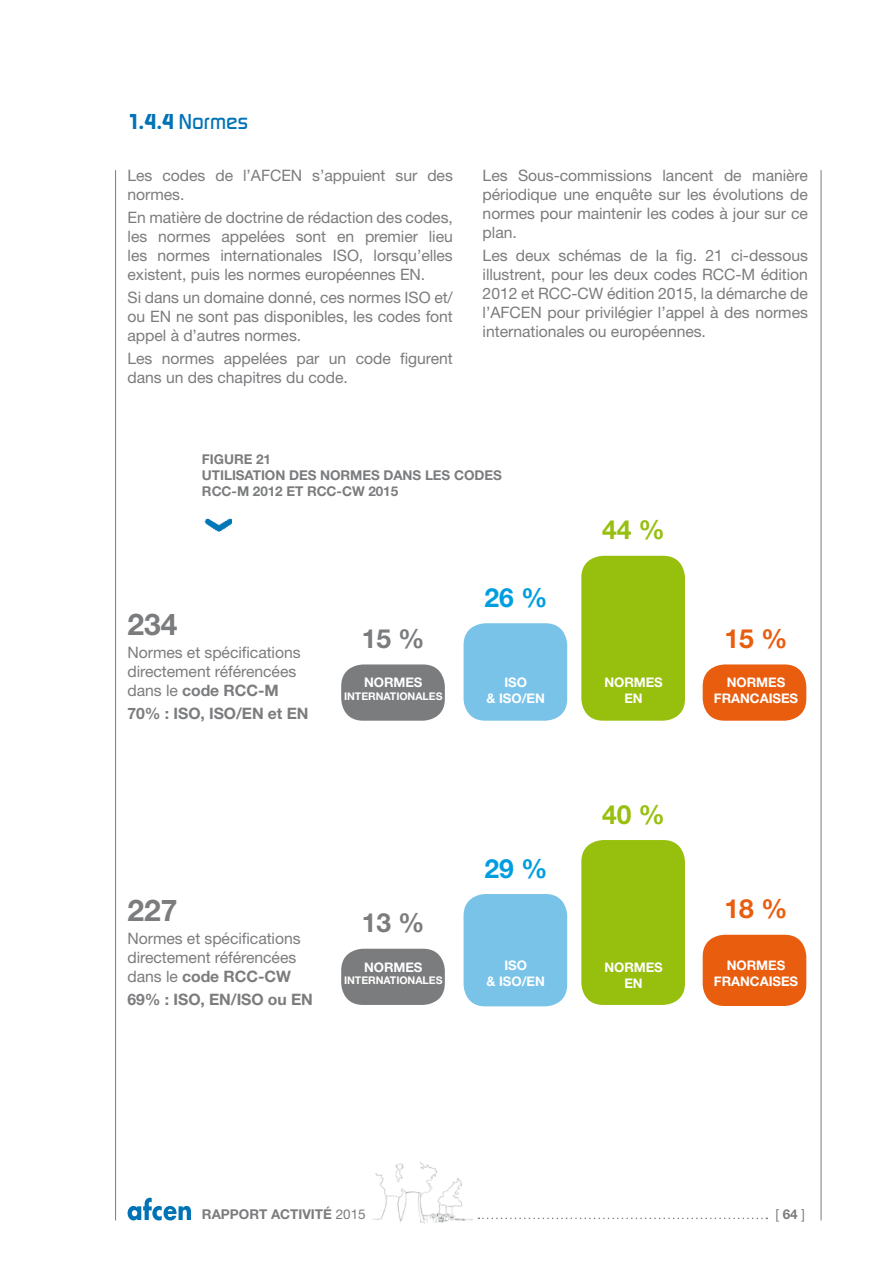
<style>
.page{position:relative;width:893px;height:1263px;background:#fff}
.page>*{position:absolute;margin:0;border:0;box-sizing:border-box;transform-origin:0 0}
.t1{font:700 30px "Helvetica Neue LT Std";letter-spacing:-.005em;color:#7b7c7e}
.t2{font:700 26.4px "Helvetica Neue LT Std";color:#7b7c7e}
.t3{font:700 26.4px "Helvetica Neue LT Std";color:#e95d0f}
.t4{font:700 26.4px "Helvetica Neue LT Std";color:#97bf0d}
.t5{font:700 26.4px "Helvetica Neue LT Std";color:#009ee0}
.t6{font:500 22.5px "Digital Sans EF";color:#0072b6}
.t7{font:15.75px/18.9px "Helvetica Neue LT Std";letter-spacing:-.005em;color:#7b7c7e}
.t8{font:700 15.75px "Helvetica Neue LT Std";letter-spacing:-.005em;color:#7b7c7e}
.t9{font:700 13.5px/16.2px "Helvetica Neue LT Std";letter-spacing:-.005em;color:#7b7c7e}
.t10{font:13.5px "Helvetica Neue LT Std";color:#7b7c7e}
.t11{font:700 13.2px/15.9px "Helvetica Neue LT Std";letter-spacing:-.005em;color:#fff;text-align:center}
.t12{font:700 10.65px "Helvetica Neue LT Std";letter-spacing:-.005em;color:#fff}
.s1{font-weight:700}
.s2{font-weight:400}
</style>
<div class="page">
<svg style="left:128px;top:1198px;width:63px;height:22px"></svg>
<img style="left:372px;top:1162px;width:100px;height:62px">
<svg style="left:478px;top:1217px;width:289px;height:2px"></svg>
<hr style="left:115px;top:170px;width:1px;height:1050px;background:#7b7c7e">
<hr style="left:821px;top:170px;width:1px;height:1050px;background:#7b7c7e">
<img style="left:204px;top:518px;width:27px;height:14px">
<div style="left:341px;top:664px;width:104px;height:57px;background:#7b7c7e;border-radius:22px"></div>
<div style="left:341px;top:949px;width:104px;height:56px;background:#7b7c7e;border-radius:22px"></div>
<div style="left:703px;top:664px;width:103px;height:57px;background:#e95d0f;border-radius:22px"></div>
<div style="left:703px;top:935px;width:103px;height:71px;background:#e95d0f;border-radius:22px"></div>
<div style="left:581px;top:556px;width:104px;height:165px;background:#97bf0d;border-radius:22px"></div>
<div style="left:581px;top:840px;width:104px;height:165px;background:#97bf0d;border-radius:22px"></div>
<div style="left:464px;top:623px;width:103px;height:98px;background:#79c3e9;border-radius:22px"></div>
<div style="left:464px;top:894px;width:103px;height:112px;background:#79c3e9;border-radius:22px"></div>
<h3 class="t6" style="left:128px;top:108px;width:122px"><span class="s1">1.4.4</span> Normes</h3>
<p class="t7" style="left:128px;top:166px;width:327px">Les codes de l’AFCEN s’appuient sur des normes.</p>
<p class="t7" style="left:128px;top:208px;width:327px;text-align:justify">En matière de doctrine de rédaction des codes, les normes appelées sont en premier lieu les normes internationales ISO, lorsqu’elles existent, puis les normes européennes EN.</p>
<p class="t7" style="left:128px;top:288px;width:327px;text-align:justify">Si dans un domaine donné, ces normes ISO et/ ou EN ne sont pas disponibles, les codes font appel à d’autres normes.</p>
<p class="t7" style="left:128px;top:349px;width:327px">Les normes appelées par un code figurent dans un des chapitres du code.</p>
<p class="t7" style="left:483px;top:166px;width:327px;text-align:justify">Les Sous-commissions lancent de manière périodique une enquête sur les évolutions de normes pour maintenir les codes à jour sur ce plan.</p>
<p class="t7" style="left:483px;top:246px;width:327px;text-align:justify">Les deux schémas de la fig. 21 ci-dessous illustrent, pour les deux codes RCC-M édition 2012 et RCC-CW édition 2015, la démarche de l’AFCEN pour privilégier l’appel à des normes internationales ou européennes.</p>
<p class="t9" style="left:202px;top:450px;width:301px">FIGURE 21<br>UTILISATION DES NORMES DANS LES CODES<br>RCC-M 2012 ET RCC-CW 2015</p>
<h1 class="t1" style="left:128px;top:606px;width:51px">234</h1>
<p class="t7" style="left:128px;top:643px;width:175px">Normes et spécifications directement référencées dans le <span class="s1">code RCC-M</span></p>
<p class="t8" style="left:128px;top:704px;width:182px">70% : ISO, ISO/EN et EN</p>
<h2 class="t2" style="left:362px;top:622px;width:64px">15 %</h2>
<p class="t11" style="left:364px;top:674px;width:60px">NORMES</p>
<p class="t12" style="left:344px;top:690px;width:100px">INTERNATIONALES</p>
<h2 class="t5" style="left:485px;top:581px;width:64px">26 %</h2>
<p class="t11" style="left:486px;top:674px;width:60px">ISO<br>&amp; ISO/EN</p>
<h1 class="t1" style="left:128px;top:892px;width:51px">227</h1>
<p class="t7" style="left:128px;top:929px;width:175px">Normes et spécifications directement référencées dans le <span class="s1">code RCC-CW</span></p>
<p class="t8" style="left:128px;top:990px;width:187px">69% : ISO, EN/ISO ou EN</p>
<h2 class="t2" style="left:362px;top:907px;width:64px">13 %</h2>
<p class="t11" style="left:364px;top:959px;width:60px">NORMES</p>
<p class="t12" style="left:344px;top:974px;width:100px">INTERNATIONALES</p>
<h2 class="t5" style="left:485px;top:852px;width:64px">29 %</h2>
<p class="t11" style="left:486px;top:957px;width:60px">ISO<br>&amp; ISO/EN</p>
<h2 class="t4" style="left:602px;top:514px;width:64px">44 %</h2>
<p class="t11" style="left:604px;top:674px;width:60px">NORMES<br>EN</p>
<h2 class="t4" style="left:602px;top:798px;width:64px">40 %</h2>
<p class="t11" style="left:604px;top:959px;width:60px">NORMES<br>EN</p>
<h2 class="t3" style="left:725px;top:622px;width:64px">15 %</h2>
<p class="t11" style="left:714px;top:674px;width:86px">NORMES<br>FRANCAISES</p>
<h2 class="t3" style="left:725px;top:893px;width:64px">18 %</h2>
<p class="t11" style="left:714px;top:957px;width:86px">NORMES<br>FRANCAISES</p>
<p class="t9" style="left:202px;top:1206px;width:165px">RAPPORT ACTIVITÉ <span class="s2">2015</span></p>
<p class="t10" style="left:775px;top:1206px;width:31px">[ <span class="s1">64</span> ]</p>
</div>
